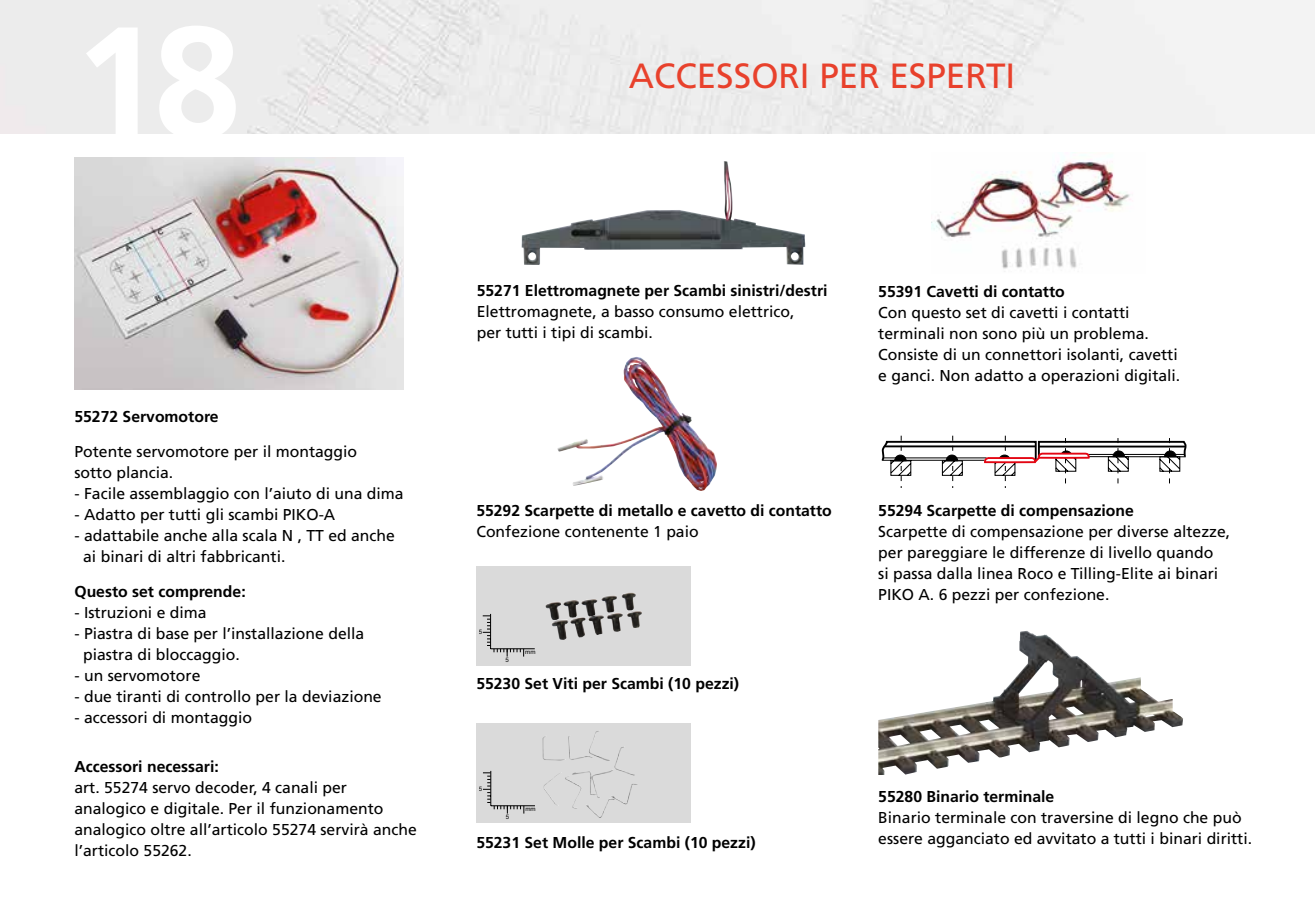
<style>
.page{position:relative;width:1315px;height:913px;background:#fff}
.page>*{position:absolute;margin:0;border:0;box-sizing:border-box;transform-origin:0 0}
.t1{font:35px "Frutiger LT Std";color:#e8412c}
.t2{font:15.75px/21px "Frutiger LT Std";color:#000}
.t3{font:700 15.75px "Frutiger LT Std";color:#000}
.t4{font:6.12px "Arial";color:#000}
.s1{font-family:"Frutiger";font-weight:700}
.s2{font-weight:700}
.s3{font-family:"Frutiger"}
</style>
<div class="page">
<div style="left:0;top:0;width:1315px;height:134px;background:#edecec"></div>
<img style="left:74px;top:158px;width:329px;height:231px">
<div style="left:476px;top:567px;width:215px;height:99px;background:#dadada"></div>
<img style="left:545px;top:592px;width:97px;height:45px">
<div style="left:476px;top:723px;width:215px;height:99px;background:#dadada"></div>
<img style="left:542px;top:731px;width:96px;height:87px">
<img style="left:557px;top:357px;width:160px;height:134px">
<hr style="left:490px;top:648px;width:45px;height:1px;background:#000">
<hr style="left:490px;top:614px;width:1px;height:35px;background:#000">
<svg style="left:483px;top:615px;width:41px;height:41px"></svg>
<hr style="left:491px;top:805px;width:44px;height:1px;background:#000">
<hr style="left:490px;top:771px;width:1px;height:35px;background:#000">
<svg style="left:483px;top:772px;width:41px;height:41px"></svg>
<img style="left:521px;top:161px;width:284px;height:104px">
<img style="left:931px;top:155px;width:200px;height:117px">
<svg style="left:881px;top:435px;width:306px;height:53px"></svg>
<img style="left:878px;top:631px;width:305px;height:144px">
<h1 class="t1" style="left:629px;top:55px;width:388px">ACCESSORI PER ESPERTI</h1>
<p class="t3" style="left:74px;top:407px;width:146px">55272 Servomotore</p>
<p class="t2" style="left:74px;top:441px;width:284px">Potente servomotore per il montaggio sotto plancia.</p>
<p class="t2" style="left:74px;top:483px;width:331px">- Facile assemblaggio con l’aiuto di una dima</p>
<p class="t2" style="left:74px;top:504px;width:262px">- Adatto per tutti gli scambi PIKO-A</p>
<p class="t2" style="left:83px;top:525px;width:313px;text-indent:-9px">- adattabile anche alla scala N , TT ed anche ai binari di altri fabbricanti.</p>
<p class="t3" style="left:74px;top:582px;width:173px">Questo set comprende:</p>
<p class="t2" style="left:74px;top:602px;width:134px">- Istruzioni e dima</p>
<p class="t2" style="left:83px;top:623px;width:282px;text-indent:-9px">- Piastra di base per l’installazione della piastra di bloccaggio.</p>
<p class="t2" style="left:74px;top:665px;width:128px">- un servomotore</p>
<p class="t2" style="left:74px;top:686px;width:309px">- due tiranti di controllo per la deviazione</p>
<p class="t2" style="left:74px;top:707px;width:179px">- accessori di montaggio</p>
<p class="t3" style="left:74px;top:757px;width:146px">Accessori necessari:</p>
<p class="t2" style="left:74px;top:777px;width:344px">art. 55274 servo decoder, 4 canali per analogico e digitale. Per il funzionamento analogico oltre all’articolo 55274 servirà anche l’articolo 55262.</p>
<p class="t3" style="left:477px;top:281px;width:352px">55271 Elettromagnete per Scambi sinistri/destri</p>
<p class="t2" style="left:477px;top:301px;width:319px">Elettromagnete, a basso consumo elettrico, per tutti i tipi di scambi.</p>
<p class="t2" style="left:878px;top:281px;width:303px"><span class="s1">55391</span> <span class="s2">Cavetti di contatto<br></span>Con questo set di cavetti i contatti terminali non sono più un problema.<br>Consiste di un connettori isolanti, cavetti e ganci. Non adatto a operazioni digitali.</p>
<p class="t3" style="left:476px;top:501px;width:357px">55292 Scarpette di metallo e cavetto di contatto</p>
<p class="t2" style="left:476px;top:521px;width:224px">Confezione contenente 1 paio</p>
<p class="t4" style="left:479px;top:628px;width:5px">5</p>
<p class="t4" style="left:505px;top:656px;width:5px">5</p>
<p class="t4" style="left:525px;top:648px;width:12px">mm</p>
<p class="t3" style="left:476px;top:674px;width:264px"><span class="s3">55230</span> Set Viti per Scambi (10 pezzi)</p>
<p class="t4" style="left:479px;top:785px;width:5px">5</p>
<p class="t4" style="left:506px;top:813px;width:5px">5</p>
<p class="t4" style="left:525px;top:805px;width:12px">mm</p>
<p class="t3" style="left:476px;top:833px;width:281px"><span class="s3">55231</span> Set Molle per Scambi (10 pezzi)</p>
<p class="t3" style="left:878px;top:502px;width:257px">55294 Scarpette di compensazione</p>
<p class="t2" style="left:878px;top:521px;width:353px">Scarpette di compensazione per diverse altezze, per pareggiare le differenze di livello quando<br>si passa dalla linea Roco e Tilling-Elite ai binari PIKO A. 6 pezzi per confezione.</p>
<p class="t3" style="left:878px;top:787px;width:177px">55280 Binario terminale</p>
<p class="t2" style="left:878px;top:807px;width:375px">Binario terminale con traversine di legno che può essere agganciato ed avvitato a tutti i binari diritti.</p>
</div>
